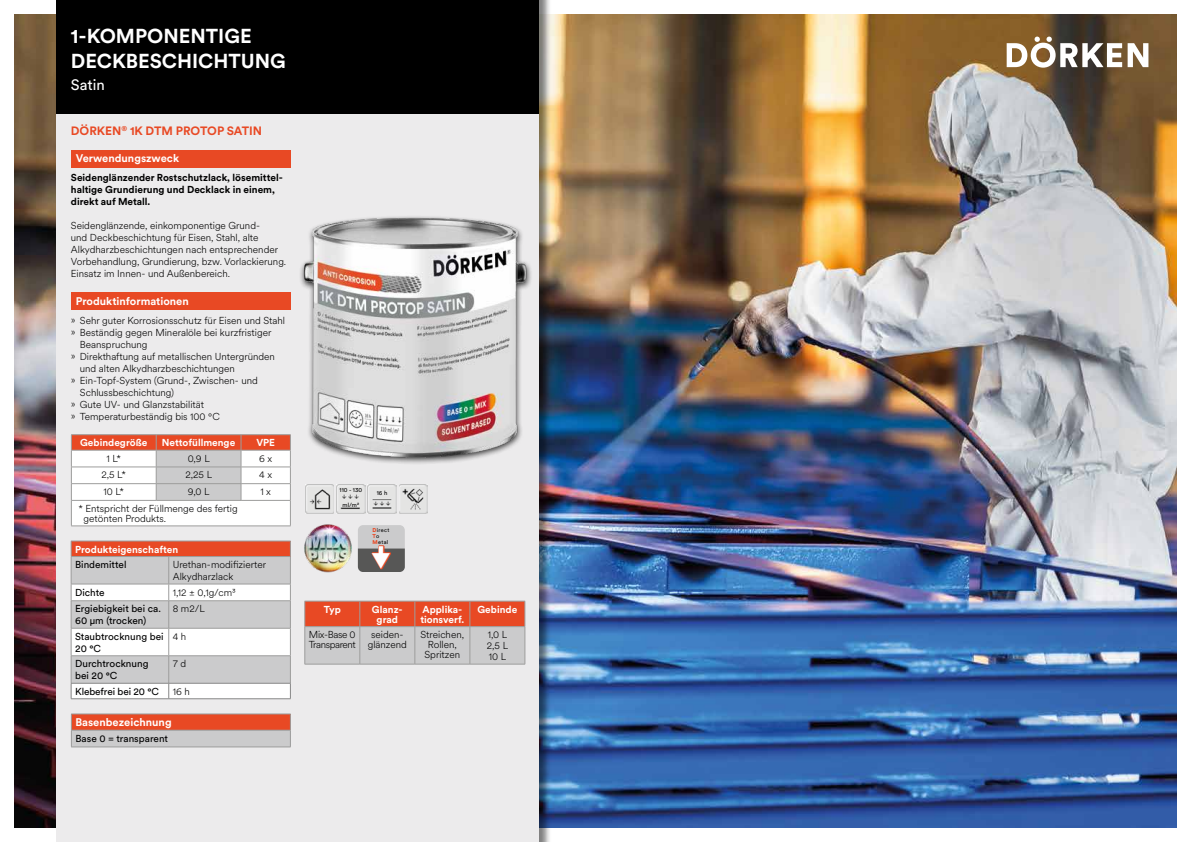
<style>
.page{position:relative;width:1191px;height:842px;background:#fff}
.page>*{position:absolute;margin:0;border:0;box-sizing:border-box;transform-origin:0 0}
.t1{font:700 20px/25px "Circular XX";color:#fff}
.t2{font:15px "Circular XX";color:#fff}
.t3{font:700 12px "Circular XX";color:#e84924}
.t4{font:700 11px "Circular XX";color:#fff}
.t5{font:300 10px/12px "Circular XX";color:#000}
.t6{font:10px/12px "Circular XX";color:#000}
.t7{font:700 10px/12px "Circular XX";color:#000}
.t8{font:700 10px/10px "Circular XX";color:#fff;text-align:center}
.t9{font:300 10px/10px "Circular XX";letter-spacing:-.04em;color:#000}
.t10{font:6px "Circular XX";color:#000}
.t11{font:5.5px/6.3px "Circular XXTT";letter-spacing:.05em;color:#000}
.s1{font-weight:900;color:#e84924}
</style>
<div class="page">
<img style="left:14px;top:14px;width:1162px;height:814px">
<svg style="left:1006px;top:37px;width:142px;height:31px"></svg>
<div style="left:57px;top:0;width:482px;height:842px;background:#ecebec"></div>
<div style="left:57px;top:0;width:482px;height:113px;background:#000"></div>
<div style="left:71px;top:150px;width:220px;height:17px;background:#e84924"></div>
<img style="left:250px;top:198px;width:324px;height:276px">
<img style="left:304px;top:524px;width:48px;height:49px">
<img style="left:305px;top:485px;width:29px;height:28px">
<img style="left:399px;top:485px;width:28px;height:28px">
<img style="left:337px;top:485px;width:28px;height:28px">
<img style="left:368px;top:485px;width:28px;height:28px">
<div style="left:71px;top:293px;width:220px;height:17px;background:#e84924"></div>
<hr style="left:71px;top:434px;width:85px;height:1px;background:#9d9d9c">
<hr style="left:156px;top:434px;width:85px;height:1px;background:#9d9d9c">
<hr style="left:241px;top:434px;width:50px;height:1px;background:#9d9d9c">
<svg style="left:71px;top:435px;width:220px;height:91px;background:#e8d0ca"></svg>
<hr style="left:71px;top:526px;width:85px;height:1px;background:#9d9d9c">
<hr style="left:156px;top:526px;width:85px;height:1px;background:#9d9d9c">
<hr style="left:241px;top:526px;width:50px;height:1px;background:#9d9d9c">
<svg style="left:304px;top:601px;width:221px;height:63px;background:#d59789"></svg>
<hr style="left:304px;top:626px;width:56px;height:1px;background:#9d9d9c">
<hr style="left:304px;top:627px;width:1px;height:37px;background:#9d9d9c">
<hr style="left:360px;top:626px;width:55px;height:1px;background:#9d9d9c">
<hr style="left:359px;top:627px;width:1px;height:37px;background:#9d9d9c">
<hr style="left:415px;top:626px;width:55px;height:1px;background:#9d9d9c">
<hr style="left:414px;top:627px;width:1px;height:37px;background:#9d9d9c">
<hr style="left:470px;top:626px;width:55px;height:1px;background:#9d9d9c">
<hr style="left:469px;top:627px;width:1px;height:37px;background:#9d9d9c">
<hr style="left:524px;top:627px;width:1px;height:37px;background:#9d9d9c">
<hr style="left:304px;top:664px;width:56px;height:1px;background:#9d9d9c">
<hr style="left:360px;top:664px;width:55px;height:1px;background:#9d9d9c">
<hr style="left:415px;top:664px;width:55px;height:1px;background:#9d9d9c">
<hr style="left:470px;top:664px;width:55px;height:1px;background:#9d9d9c">
<div style="left:358px;top:525px;width:47px;height:47px;background:#cbcbcc;border-radius:5px"></div>
<div style="left:71px;top:714px;width:219px;height:16px;background:#e84924"></div>
<div style="left:71px;top:730px;width:219px;height:17px;background:#cbcbcc"></div>
<hr style="left:71px;top:714px;width:85px;height:1px;background:#9d9d9c">
<hr style="left:156px;top:714px;width:85px;height:1px;background:#9d9d9c">
<hr style="left:241px;top:714px;width:50px;height:1px;background:#9d9d9c">
<hr style="left:71px;top:730px;width:85px;height:1px;background:#9d9d9c">
<svg style="left:71px;top:714px;width:1px;height:33px"></svg>
<hr style="left:156px;top:730px;width:85px;height:1px;background:#9d9d9c">
<hr style="left:241px;top:730px;width:50px;height:1px;background:#9d9d9c">
<svg style="left:290px;top:714px;width:1px;height:33px"></svg>
<hr style="left:71px;top:747px;width:85px;height:1px;background:#9d9d9c">
<hr style="left:156px;top:747px;width:85px;height:1px;background:#9d9d9c">
<hr style="left:241px;top:747px;width:50px;height:1px;background:#9d9d9c">
<svg style="left:71px;top:541px;width:220px;height:158px;background:#ddcecb"></svg>
<hr style="left:71px;top:699px;width:98px;height:1px;background:#878787">
<hr style="left:169px;top:699px;width:121px;height:1px;background:#878787">
<svg style="left:358px;top:548px;width:47px;height:24px"></svg>
<h1 class="t1" style="left:71px;top:23px;width:216px">1-KOMPONENTIGE<br>DECKBESCHICHTUNG</h1>
<h2 class="t2" style="left:71px;top:75px;width:35px">Satin</h2>
<p class="t3" style="left:71px;top:123px;width:193px">DÖRKEN<sup>®</sup> 1K DTM PROTOP SATIN</p>
<p class="t4" style="left:76px;top:151px;width:105px">Verwendungszweck</p>
<p class="t7" style="left:71px;top:171px;width:213px">Seidenglänzender Rostschutzlack, lösemittel&shy;haltige Grundierung und Decklack in einem, direkt auf Metall.</p>
<p class="t5" style="left:71px;top:219px;width:217px">Seidenglänzende, einkomponentige Grund-<br>und Deckbeschichtung für Eisen, Stahl, alte Alkydharzbeschichtungen nach entsprechender Vorbehandlung, Grundierung, bzw. Vorlackierung.<br>Einsatz im Innen- und Außenbereich.</p>
<p class="t4" style="left:76px;top:293px;width:115px">Produktinformationen</p>
<p class="t5" style="left:71px;top:314px;width:216px">» Sehr guter Korrosionsschutz für Eisen und Stahl</p>
<p class="t5" style="left:71px;top:326px;width:202px">» Beständig gegen Mineralöle bei kurzfristiger</p>
<p class="t5" style="left:80px;top:338px;width:69px">Beanspruchung</p>
<p class="t5" style="left:71px;top:350px;width:206px">» Direkthaftung auf metallischen Untergründen</p>
<p class="t5" style="left:80px;top:362px;width:157px">und alten Alkydharzbeschichtungen</p>
<p class="t5" style="left:71px;top:374px;width:189px">» Ein-Topf-System (Grund-, Zwischen- und</p>
<p class="t5" style="left:80px;top:386px;width:96px">Schlussbeschichtung)</p>
<p class="t5" style="left:71px;top:398px;width:135px">» Gute UV- und Glanzstabilität</p>
<p class="t5" style="left:71px;top:410px;width:150px">» Temperaturbeständig bis 100 °C</p>
<p class="t8" style="left:80px;top:437px;width:69px">Gebindegröße</p>
<p class="t8" style="left:162px;top:437px;width:75px">Nettofüllmenge</p>
<p class="t8" style="left:256px;top:437px;width:20px">VPE</p>
<p class="t5" style="left:106px;top:452px;width:16px">1 L*</p>
<p class="t5" style="left:188px;top:452px;width:24px">0,9 L</p>
<p class="t5" style="left:259px;top:452px;width:15px">6 x</p>
<p class="t5" style="left:101px;top:468px;width:26px">2,5 L*</p>
<p class="t5" style="left:185px;top:468px;width:28px">2,25 L</p>
<p class="t5" style="left:259px;top:468px;width:14px">4 x</p>
<p class="t5" style="left:103px;top:485px;width:22px">10 L*</p>
<p class="t5" style="left:188px;top:485px;width:23px">9,0 L</p>
<p class="t5" style="left:260px;top:485px;width:12px">1 x</p>
<p class="t5" style="left:84px;top:503px;width:156px;line-height:10px;text-indent:-5px">* Entspricht der Füllmenge des fertig getönten Produkts.</p>
<p class="t8" style="left:75px;top:544px;width:105px">Produkteigenschaften</p>
<p class="t6" style="left:75px;top:558px;width:53px">Bindemittel</p>
<p class="t5" style="left:173px;top:558px;width:95px">Urethan-modifizierter<br>Alkydharzlack</p>
<p class="t6" style="left:75px;top:586px;width:31px">Dichte</p>
<p class="t5" style="left:173px;top:586px;width:64px">1,12 ± 0,1g/cm³</p>
<p class="t6" style="left:75px;top:602px;width:87px">Ergiebigkeit bei ca.<br>60 µm (trocken)</p>
<p class="t5" style="left:173px;top:602px;width:34px">8 m2/L</p>
<p class="t6" style="left:75px;top:630px;width:90px">Staubtrocknung bei<br>20 °C</p>
<p class="t5" style="left:173px;top:630px;width:15px">4 h</p>
<p class="t6" style="left:75px;top:657px;width:75px">Durchtrocknung bei 20 °C</p>
<p class="t5" style="left:173px;top:657px;width:15px">7 d</p>
<p class="t6" style="left:75px;top:685px;width:85px">Klebefrei bei 20 °C</p>
<p class="t5" style="left:173px;top:685px;width:19px">16 h</p>
<p class="t4" style="left:75px;top:715px;width:98px">Basenbezeichnung</p>
<p class="t6" style="left:75px;top:732px;width:94px">Base 0 = transparent</p>
<p class="t10" style="left:339px;top:486px;width:24px">110 - 130</p>
<p class="t10" style="left:343px;top:500px;width:18px">ml/m²</p>
<p class="t10" style="left:377px;top:489px;width:12px">16 h</p>
<p class="t11" style="left:372px;top:526px;width:18px"><span class="s1">D</span>irect<br><span class="s1">T</span>o<br><span class="s1">M</span>etal</p>
<p class="t8" style="left:324px;top:604px;width:19px">Typ</p>
<p class="t8" style="left:372px;top:604px;width:32px">Glanz&shy;grad</p>
<p class="t8" style="left:420px;top:604px;width:45px;text-align:left">Applika&shy;tionsverf.</p>
<p class="t8" style="left:477px;top:604px;width:41px">Gebinde</p>
<p class="t9" style="left:309px;top:629px;width:48px">Mix-Base 0<br>Transparent</p>
<p class="t5" style="left:368px;top:629px;width:41px;line-height:10px;text-align:center">seiden&shy;glänzend</p>
<p class="t5" style="left:420px;top:629px;width:45px;line-height:10px;text-align:center">Streichen,<br>Rollen,<br>Spritzen</p>
<p class="t5" style="left:487px;top:629px;width:23px;line-height:11px;text-align:justify">1,0 L 2,5 L 10 L</p>
</div>
